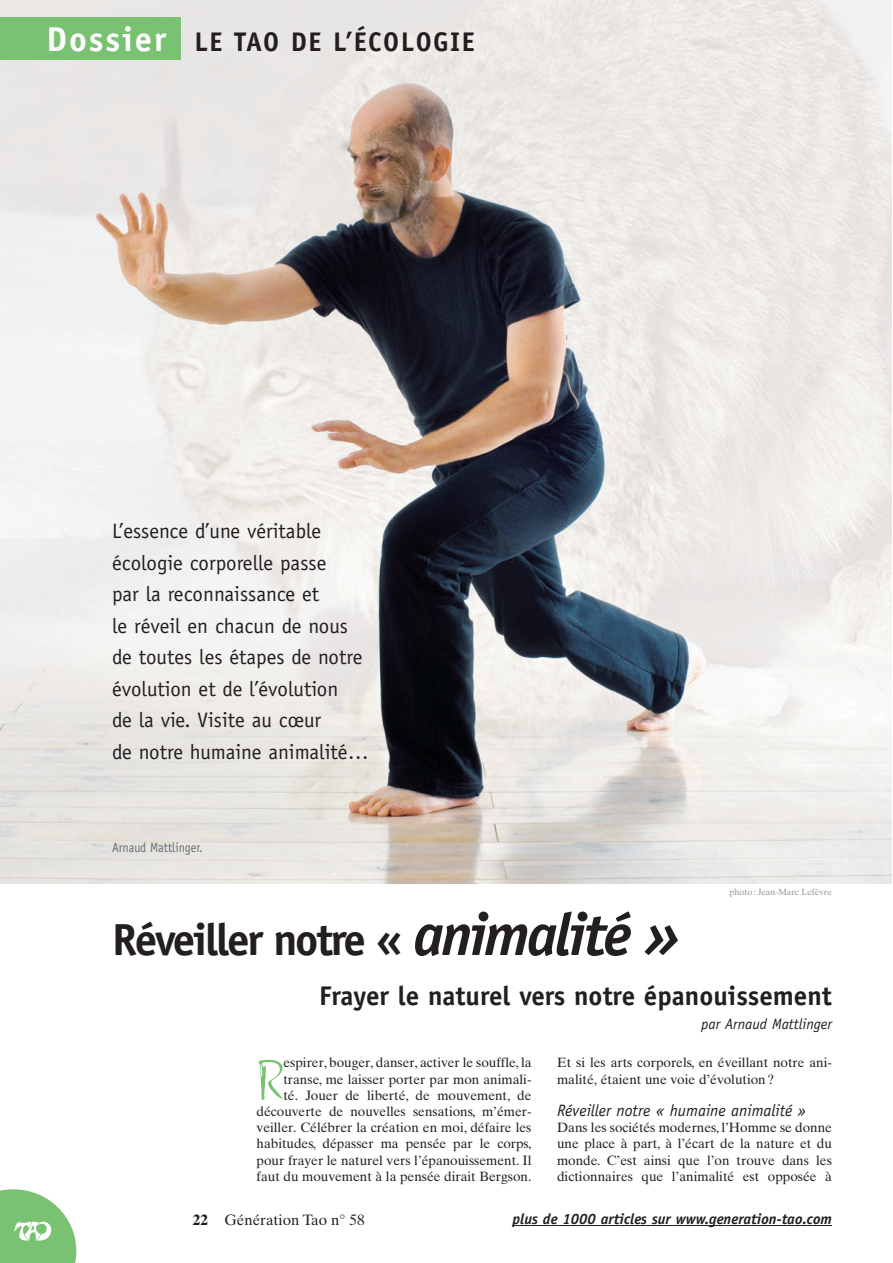
<style>
.page{position:relative;width:893px;height:1263px;background:#fff}
.page>*{position:absolute;margin:0;border:0;box-sizing:border-box;transform-origin:0 0}
.t1{font:61.95px "Bergell Plain";color:#79c272}
.t2{font:700 45px "Officina Sans";letter-spacing:-.05em;color:#231f20}
.t3{font:700 27px "Officina Sans";color:#231f20}
.t4{font:700 27px "Officina Sans";letter-spacing:.055em;color:#231f20}
.t5{font:21px/31.5px "Officina Sans";color:#231f20}
.t6{font:italic 16.5px "Officina Sans";color:#231f20}
.t7{font:italic 700 15px "Officina Sans";color:#231f20}
.t8{font:15px "Times Ten";color:#231f20}
.t9{font:italic 15px "Officina Sans";color:#231f20}
.t10{font:13.5px/16.2px "Times Ten";color:#231f20;text-align:right}
.t11{font:13.5px "Officina Sans";color:#6c6d70;scale:.9 1}
.t12{font:9px "Times Ten";color:#939598}
.s1{font-size:34.5px;color:#fff}
.s2{font-style:italic;font-size:60px}
.s3{font-weight:700}
</style>
<div class="page">
<svg style="left:0;top:1189px;width:76px;height:74px"></svg>
<hr style="left:512px;top:1225px;width:320px;height:1px;background:#231f20">
<img style="left:0;top:0;width:892px;height:883px">
<div style="left:0;top:17px;width:180px;height:43px;background:#79c272"></div>
<h3 class="t4" style="left:47px;top:32px;width:430px"><span class="s1">Dossier</span> LE TAO DE L’ÉCOLOGIE</h3>
<h3 class="t5" style="left:112px;top:517px;width:258px">L’essence d’une véritable écologie corporelle passe<br>par la reconnaissance et<br>le réveil en chacun de nous de toutes les étapes de notre évolution et de l’évolution<br>de la vie. Visite au cœur<br>de notre humaine animalité…</h3>
<p class="t11" style="left:112px;top:842px;width:102px">Arnaud Mattlinger.</p>
<p class="t12" style="left:730px;top:889px;width:104px">photo : Jean-Marc Lefèvre</p>
<h2 class="t2" style="left:112px;top:922px;width:570px">Réveiller notre « <span class="s2">animalité »</span></h2>
<h3 class="t3" style="left:319px;top:985px;width:514px">Frayer le naturel vers notre épanouissement</h3>
<p class="t9" style="left:701px;top:1018px;width:132px">par Arnaud Mattlinger</p>
<p class="t10" style="left:257px;top:1056px;width:276px">espirer, bouger, danser, activer le souffle, la transe, me laisser porter par mon animali-<br>té. Jouer de liberté, de mouvement, de découverte de nouvelles sensations, m’émer&shy;veiller. Célébrer la création en moi, défaire les habitudes, dépasser ma pensée par le corps, pour frayer le naturel vers l’épanouissement. Il faut du mouvement à la pensée dirait Bergson.</p>
<p class="t10" style="left:557px;top:1056px;width:276px;text-align:left">Et si les arts corporels, en éveillant notre ani&shy;malité, étaient une voie d’évolution ?</p>
<h1 class="t1" style="left:257px;top:1053px;width:28px">R</h1>
<p class="t6" style="left:557px;top:1104px;width:251px">Réveiller notre « humaine animalité »</p>
<p class="t10" style="left:557px;top:1121px;width:276px;text-align:justify">Dans les sociétés modernes, l’Homme se donne une place à part, à l’écart de la nature et du monde. C’est ainsi que l’on trouve dans les dictionnaires que l’animalité est opposée à</p>
<p class="t8" style="left:193px;top:1214px;width:173px"><span class="s3">22</span> Génération Tao n° 58</p>
<p class="t7" style="left:512px;top:1213px;width:321px">plus de 1000 articles sur www.generation-tao.com</p>
</div>
